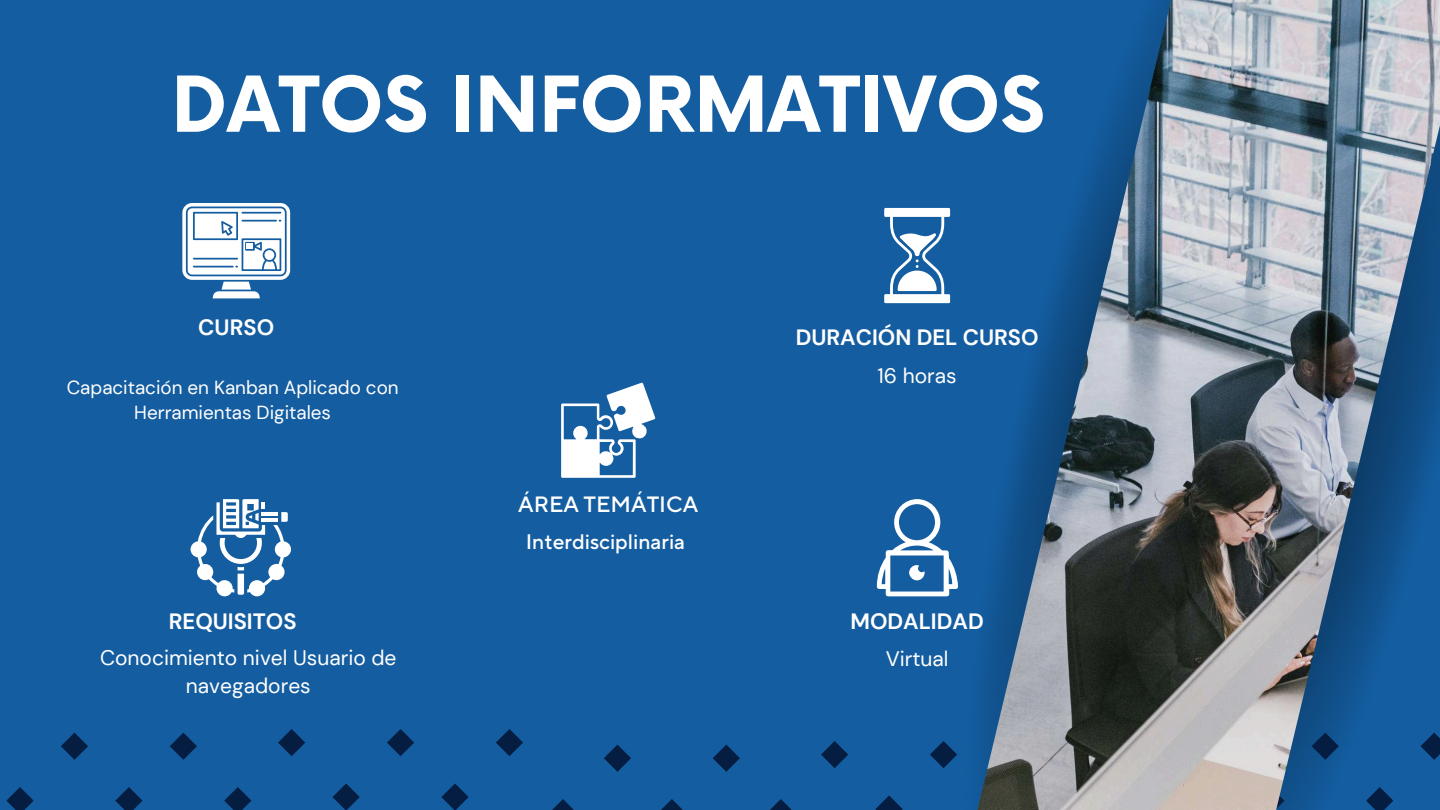
<style>
.page{position:relative;width:1440px;height:810px;background:#145da0}
.page>*{position:absolute;margin:0;border:0;box-sizing:border-box;transform-origin:0 0}
.t1{font:700 75px "Now";color:#fff}
.t2{font:700 22.1px "DM Sans";color:#fff}
.t3{font:500 22.1px "TT Norms Pro";color:#fff}
.t4{font:21px/28.5px "DM Sans";color:#fff;text-align:center}
.t5{font:500 21px "TT Norms Pro";color:#fff}
.t6{font:18.9px/25.5px "DM Sans";color:#fff;text-align:center}
</style>
<div class="page">
<svg style="left:875px;top:795px;width:23px;height:15px"></svg>
<svg style="left:821px;top:741px;width:27px;height:27px"></svg>
<svg style="left:770px;top:799px;width:22px;height:11px"></svg>
<svg style="left:713px;top:745px;width:27px;height:27px"></svg>
<svg style="left:661px;top:799px;width:22px;height:11px"></svg>
<svg style="left:604px;top:745px;width:27px;height:27px"></svg>
<svg style="left:552px;top:799px;width:22px;height:11px"></svg>
<svg style="left:496px;top:729px;width:27px;height:27px"></svg>
<svg style="left:441px;top:783px;width:28px;height:27px"></svg>
<svg style="left:387px;top:729px;width:27px;height:27px"></svg>
<svg style="left:333px;top:783px;width:27px;height:27px"></svg>
<svg style="left:278px;top:729px;width:27px;height:27px"></svg>
<svg style="left:224px;top:787px;width:27px;height:23px"></svg>
<svg style="left:170px;top:733px;width:27px;height:27px"></svg>
<svg style="left:115px;top:787px;width:28px;height:23px"></svg>
<svg style="left:61px;top:733px;width:27px;height:27px"></svg>
<svg style="left:6px;top:787px;width:28px;height:23px"></svg>
<img style="left:977px;top:0;width:463px;height:810px">
<svg style="left:884px;top:208px;width:66px;height:95px"></svg>
<svg style="left:191px;top:499px;width:100px;height:97px"></svg>
<svg style="left:877px;top:499px;width:81px;height:97px"></svg>
<svg style="left:182px;top:203px;width:108px;height:95px"></svg>
<svg style="left:561px;top:383px;width:94px;height:95px"></svg>
<h1 class="t1" style="left:172px;top:64px;width:875px">DATOS INFORMATIVOS</h1>
<p class="t2" style="left:198px;top:313px;width:77px">CURSO</p>
<p class="t6" style="left:67px;top:374px;width:333px">Capacitación en Kanban Aplicado con<br>Herramientas Digitales</p>
<p class="t3" style="left:518px;top:491px;width:181px">ÁREA TEMÁTICA</p>
<p class="t5" style="left:526px;top:529px;width:161px">Interdisciplinaria</p>
<p class="t2" style="left:796px;top:323px;width:244px">DURACIÓN DEL CURSO</p>
<p class="t4" style="left:878px;top:362px;width:81px">16 horas</p>
<p class="t2" style="left:169px;top:607px;width:129px">REQUISITOS</p>
<p class="t2" style="left:850px;top:607px;width:135px">MODALIDAD</p>
<p class="t4" style="left:100px;top:643px;width:298px">Conocimiento nivel Usuario de navegadores</p>
<p class="t4" style="left:886px;top:645px;width:64px">Virtual</p>
</div>
